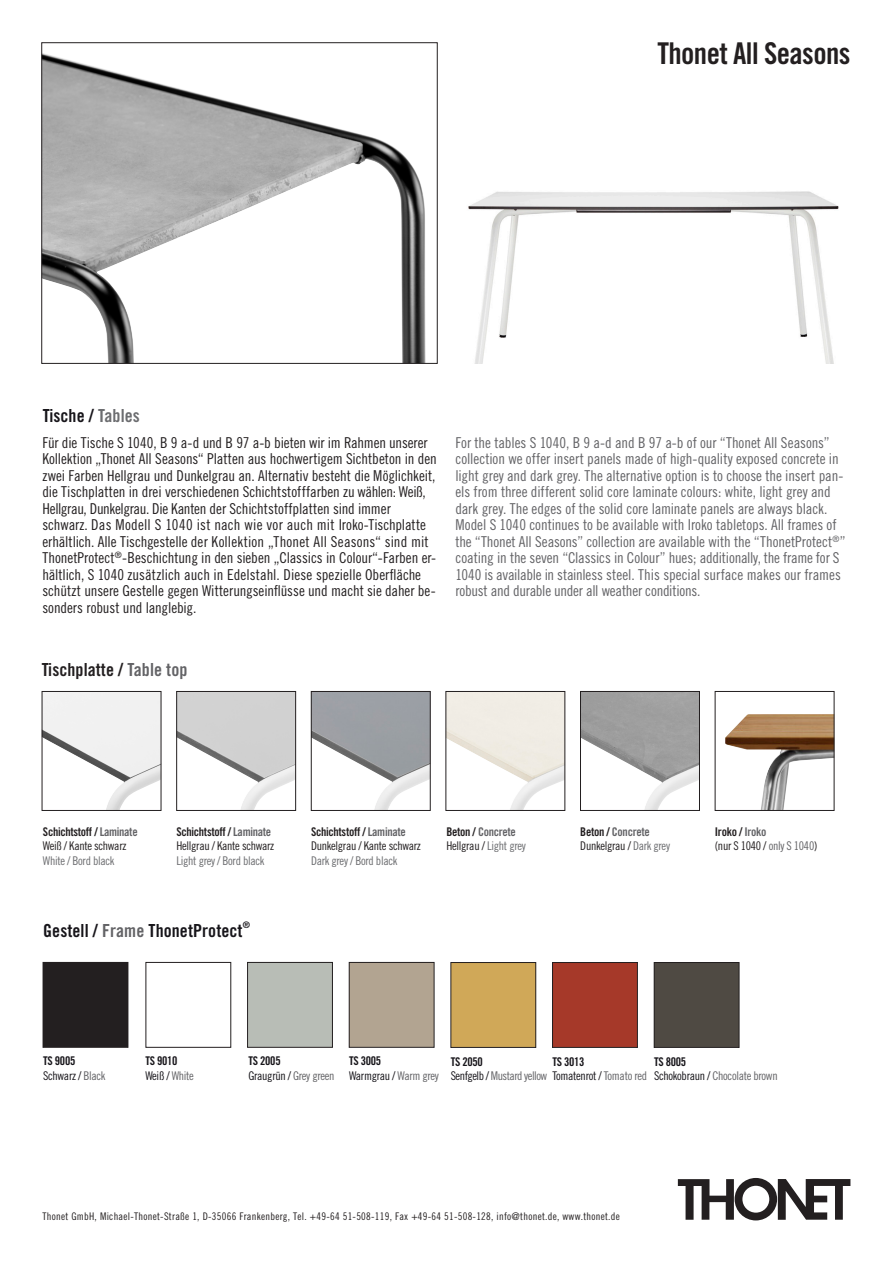
<style>
.page{position:relative;width:893px;height:1263px;background:#fff}
.page>*{position:absolute;margin:0;border:0;box-sizing:border-box;transform-origin:0 0}
.t1{font:30px "Trade Gothic LT Std Bd Cn 20";letter-spacing:-.02em;color:#231f20}
.t2{font:18px "Trade Gothic LT Std Bd Cn 20";letter-spacing:.005em;color:#17151a}
.t3{font:18px "Trade Gothic LT Std Bd Cn 20";letter-spacing:.005em;color:#231f20}
.t4{font:15px/16.5px "Trade Gothic LT Std Cn 18";letter-spacing:-.005em;color:#231f20}
.t5{font:15px/16.5px "Trade Gothic LT Std Cn 18";letter-spacing:-.005em;color:#636366}
.t6{font:12px "Trade Gothic LT Std Cn 18";letter-spacing:-.025em;color:#231f20}
.t7{font:12px "Trade Gothic LT Std Bd Cn 20";letter-spacing:-.025em;color:#231f20}
.t8{font:12px "Trade Gothic LT Std Cn 18";letter-spacing:-.025em;color:#636366}
.t9{font:12px "Trade Gothic LT Std Cn 18";letter-spacing:-.025em;color:#17151a}
.t10{font:12px "Trade Gothic LT Std Cn 18";letter-spacing:-.025em;color:#6c6d70}
.t11{font:12px "Trade Gothic LT Std Bd Cn 20";letter-spacing:-.025em;color:#17151a}
.t12{font:12px "Trade Gothic LT Std Bd Cn 20";letter-spacing:-.025em;color:#636366}
.t13{font:10.5px "Trade Gothic LT Std Cn 18";letter-spacing:.025em;color:#231f20}
.t14{font:9px "Trade Gothic LT Std Bd Cn 20";color:#17151a}
.s1{color:#6c6d70}
.s2{color:#636366}
.s3{color:#231f20}
.s4{color:#17151a}
</style>
<div class="page">
<svg style="left:678px;top:1178px;width:172px;height:42px"></svg>
<img style="left:44px;top:53px;width:382px;height:309px">
<div style="left:42px;top:43px;width:395px;height:321px;border:1px solid #231f20"></div>
<img style="left:44px;top:693px;width:115px;height:116px">
<div style="left:42px;top:691px;width:119px;height:120px;border:1px solid #231f20"></div>
<img style="left:178px;top:693px;width:116px;height:116px">
<div style="left:176px;top:691px;width:120px;height:120px;border:1px solid #231f20"></div>
<img style="left:313px;top:693px;width:115px;height:116px">
<div style="left:311px;top:691px;width:119px;height:120px;border:1px solid #231f20"></div>
<img style="left:448px;top:693px;width:115px;height:116px">
<div style="left:446px;top:691px;width:119px;height:120px;border:1px solid #231f20"></div>
<img style="left:582px;top:693px;width:116px;height:116px">
<div style="left:580px;top:691px;width:120px;height:120px;border:1px solid #231f20"></div>
<img style="left:725px;top:714px;width:107px;height:95px">
<div style="left:715px;top:691px;width:119px;height:120px;border:1px solid #231f20"></div>
<div style="left:349px;top:962px;width:85px;height:85px;background:#b2a491"></div>
<div style="left:349px;top:962px;width:85px;height:85px;border:1px solid #231f20"></div>
<div style="left:654px;top:962px;width:85px;height:85px;background:#4f4a43"></div>
<div style="left:654px;top:962px;width:85px;height:85px;border:1px solid #231f20"></div>
<div style="left:43px;top:962px;width:85px;height:85px;background:#231f20"></div>
<div style="left:451px;top:962px;width:85px;height:85px;background:#d0a858"></div>
<div style="left:451px;top:962px;width:85px;height:85px;border:1px solid #231f20"></div>
<div style="left:248px;top:962px;width:84px;height:85px;background:#b8bdb6"></div>
<div style="left:247px;top:962px;width:85px;height:85px;border:1px solid #231f20"></div>
<div style="left:552px;top:962px;width:85px;height:85px;background:#a63929"></div>
<div style="left:552px;top:962px;width:85px;height:85px;border:1px solid #231f20"></div>
<img style="left:468px;top:191px;width:371px;height:173px">
<p class="t2" style="left:43px;top:405px;width:98px">Tische / <span class="s1">Tables</span></p>
<h1 class="t1" style="left:657px;top:35px;width:194px">Thonet All Seasons</h1>
<p class="t4" style="left:42px;top:434px;width:396px">Für die Tische S 1040, B 9 a-d und B 97 a-b bieten wir im Rahmen unserer Kollektion „Thonet All Seasons“ Platten aus hochwertigem Sichtbeton in den zwei Farben Hellgrau und Dunkelgrau an. Alternativ besteht die Möglichkeit, die Tischplatten in drei verschiedenen Schichtstofffarben zu wählen: Weiß, Hellgrau, Dunkelgrau. Die Kanten der Schichtstoffplatten sind immer schwarz. Das Modell S 1040 ist nach wie vor auch mit Iroko-Tischplatte erhältlich. Alle Tischgestelle der Kollektion „Thonet All Seasons“ sind mit ThonetProtect<sup>®</sup>-Beschichtung in den sieben „Classics in Colour“-Farben er&shy;hältlich, S 1040 zusätzlich auch in Edelstahl. Diese spezielle Oberfläche schützt unsere Gestelle gegen Witterungseinflüsse und macht sie daher be&shy;sonders robust und langlebig.</p>
<p class="t5" style="left:455px;top:434px;width:392px">For the tables S 1040, B 9 a-d and B 97 a-b of our “Thonet All Seasons” collection we offer insert panels made of high-quality exposed concrete in light grey and dark grey. The alternative option is to choose the insert pan&shy;els from three different solid core laminate colours: white, light grey and dark grey. The edges of the solid core laminate panels are always black.<br>Model S 1040 continues to be available with Iroko tabletops. All frames of the “Thonet All Seasons” collection are available with the “ThonetProtect<sup>®</sup>” coating in the seven “Classics in Colour” hues; additionally, the frame for S 1040 is available in stainless steel. This special surface makes our frames robust and durable under all weather conditions.</p>
<p class="t3" style="left:42px;top:659px;width:147px">Tischplatte / <span class="s2">Table top</span></p>
<p class="t7" style="left:43px;top:824px;width:96px">Schichtstoff / <span class="s2">Laminate</span></p>
<p class="t6" style="left:43px;top:839px;width:85px">Weiß / Kante schwarz</p>
<p class="t10" style="left:43px;top:853px;width:73px">White / Bord black</p>
<p class="t7" style="left:176px;top:824px;width:96px">Schichtstoff / <span class="s2">Laminate</span></p>
<p class="t6" style="left:176px;top:839px;width:99px">Hellgrau / Kante schwarz</p>
<p class="t10" style="left:176px;top:853px;width:90px">Light grey / Bord black</p>
<p class="t2" style="left:43px;top:919px;width:201px">Gestell / <span class="s2">Frame</span> ThonetProtect</p>
<p class="t14" style="left:243px;top:919px;width:9px">®</p>
<p class="t7" style="left:311px;top:824px;width:96px">Schichtstoff / <span class="s2">Laminate</span></p>
<p class="t6" style="left:311px;top:839px;width:111px">Dunkelgrau / Kante schwarz</p>
<p class="t10" style="left:311px;top:853px;width:88px">Dark grey / Bord black</p>
<p class="t12" style="left:446px;top:824px;width:71px"><span class="s3">Beton /</span> Concrete</p>
<p class="t6" style="left:446px;top:839px;width:81px">Hellgrau / <span class="s1">Light grey</span></p>
<p class="t12" style="left:580px;top:824px;width:71px"><span class="s3">Beton /</span> Concrete</p>
<p class="t6" style="left:580px;top:839px;width:91px">Dunkelgrau / <span class="s1">Dark grey</span></p>
<p class="t7" style="left:715px;top:824px;width:53px">Iroko / <span class="s2">Iroko</span></p>
<p class="t6" style="left:715px;top:839px;width:104px">(nur S 1040 / <span class="s2">only S 1040</span>)</p>
<p class="t11" style="left:43px;top:1054px;width:34px">TS 9005</p>
<p class="t9" style="left:43px;top:1068px;width:64px">Schwarz / <span class="s2">Black</span></p>
<p class="t11" style="left:145px;top:1054px;width:34px">TS 9010</p>
<p class="t9" style="left:145px;top:1068px;width:50px">Weiß / <span class="s2">White</span></p>
<p class="t11" style="left:248px;top:1054px;width:34px">TS 2005</p>
<p class="t9" style="left:248px;top:1068px;width:87px">Graugrün / <span class="s2">Grey green</span></p>
<p class="t11" style="left:349px;top:1054px;width:34px">TS 3005</p>
<p class="t9" style="left:349px;top:1068px;width:91px">Warmgrau / <span class="s2">Warm grey</span></p>
<p class="t11" style="left:451px;top:1054px;width:34px">TS 2050</p>
<p class="t8" style="left:451px;top:1068px;width:198px"><span class="s4">Senfgelb /</span> Mustard yellow <span class="s4">Tomatenrot /</span> Tomato red</p>
<p class="t11" style="left:552px;top:1054px;width:34px">TS 3013</p>
<p class="t11" style="left:654px;top:1054px;width:34px">TS 8005</p>
<p class="t8" style="left:654px;top:1068px;width:125px"><span class="s4">Schokobraun /</span> Chocolate brown</p>
<p class="t13" style="left:43px;top:1210px;width:579px">Thonet GmbH, Michael-Thonet-Straße 1, D-35066 Frankenberg, Tel. +49-64 51-508-119, Fax +49-64 51-508-128, info@thonet.de, www.thonet.de</p>
</div>
